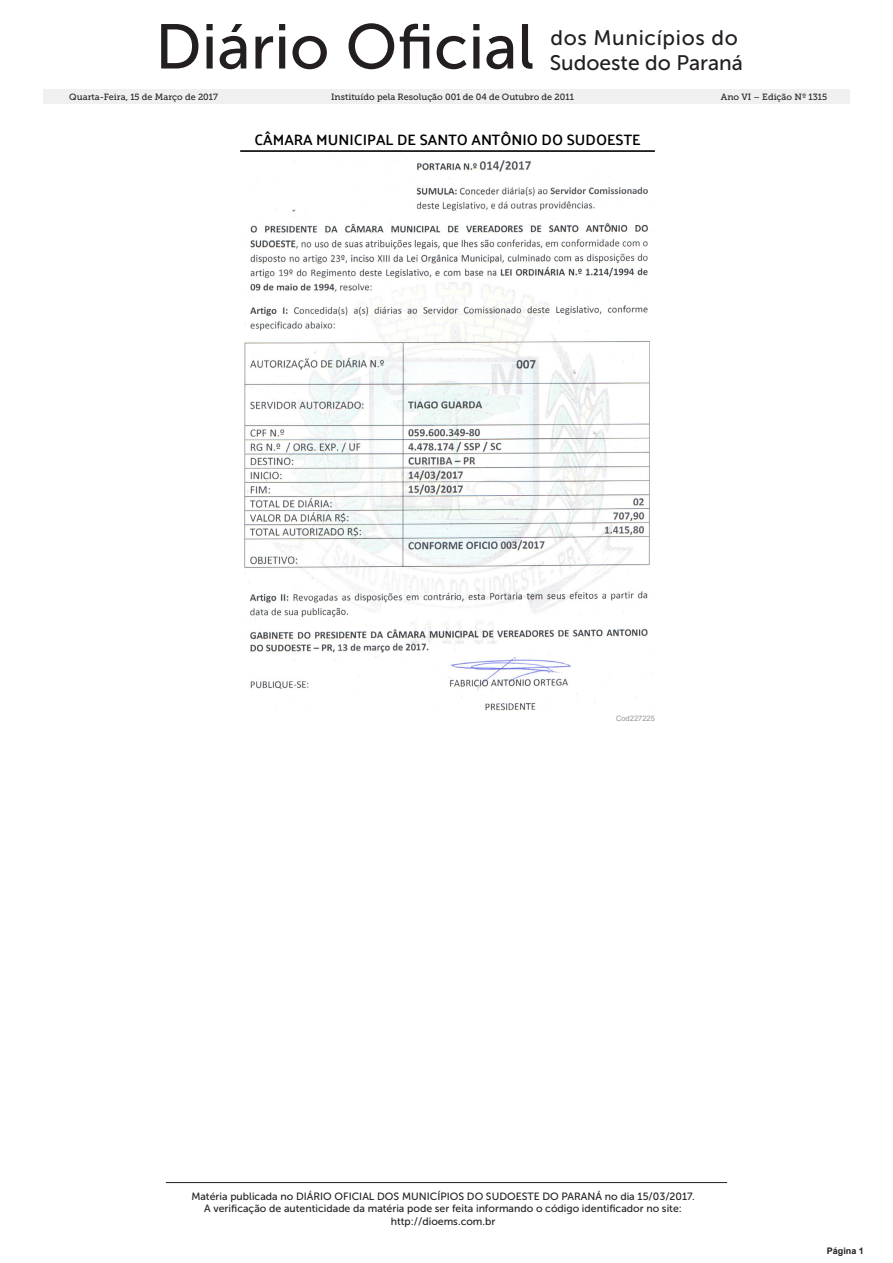
<style>
.page{position:relative;width:893px;height:1263px;background:#fff}
.page>*{position:absolute;margin:0;border:0;box-sizing:border-box;transform-origin:0 0}
.t1{font:63px "Museo Sans 500";color:#231f20}
.t2{font:21px/25.2px "Museo Sans 500";color:#231f20}
.sumario{font:600 15px "Palanquin";color:#000}
.t3{font:10.5px/12.6px "Museo Sans 500";color:#231f20;text-align:center}
.t4{font:9px "Museo Slab 500";color:#231f20}
.t5{font:700 9px "Arial";color:#231f20}
.cód_diário{font:7.5px "Arial";color:#939598}
</style>
<div class="page">
<hr style="left:166px;top:1182px;width:561px;height:1px;background:#231f20">
<div style="left:43px;top:89px;width:807px;height:15px;background:#f0f0f0"></div>
<hr style="left:240px;top:151px;width:415px;height:1px;background:#000">
<img style="left:244px;top:160px;width:406px;height:551px">
<h1 class="t1" style="left:155px;top:12px;width:381px">Diário Oficial</h1>
<h2 class="t2" style="left:550px;top:25px;width:195px">dos Municípios do<br>Sudoeste do Paraná</h2>
<p class="t4" style="left:69px;top:92px;width:150px">Quarta-Feira, 15 de Março de 2017</p>
<p class="t4" style="left:331px;top:92px;width:244px">Instituído pela Resolução 001 de 04 de Outubro de 2011</p>
<p class="t4" style="left:721px;top:92px;width:108px">Ano VI – Edição Nº 1315</p>
<p class="sumario" style="left:254px;top:131px;width:388px">CÂMARA MUNICIPAL DE SANTO ANTÔNIO DO SUDOESTE</p>
<p class="cód_diário" style="left:616px;top:713px;width:40px">Cod227225</p>
<p class="t3" style="left:191px;top:1190px;width:505px">Matéria publicada no DIÁRIO OFICIAL DOS MUNICÍPIOS DO SUDOESTE DO PARANÁ no dia 15/03/2017.<br>A verificação de autenticidade da matéria pode ser feita informando o código identificador no site: http://dioems.com.br</p>
<p class="t5" style="left:827px;top:1244px;width:39px">Página 1</p>
</div>
